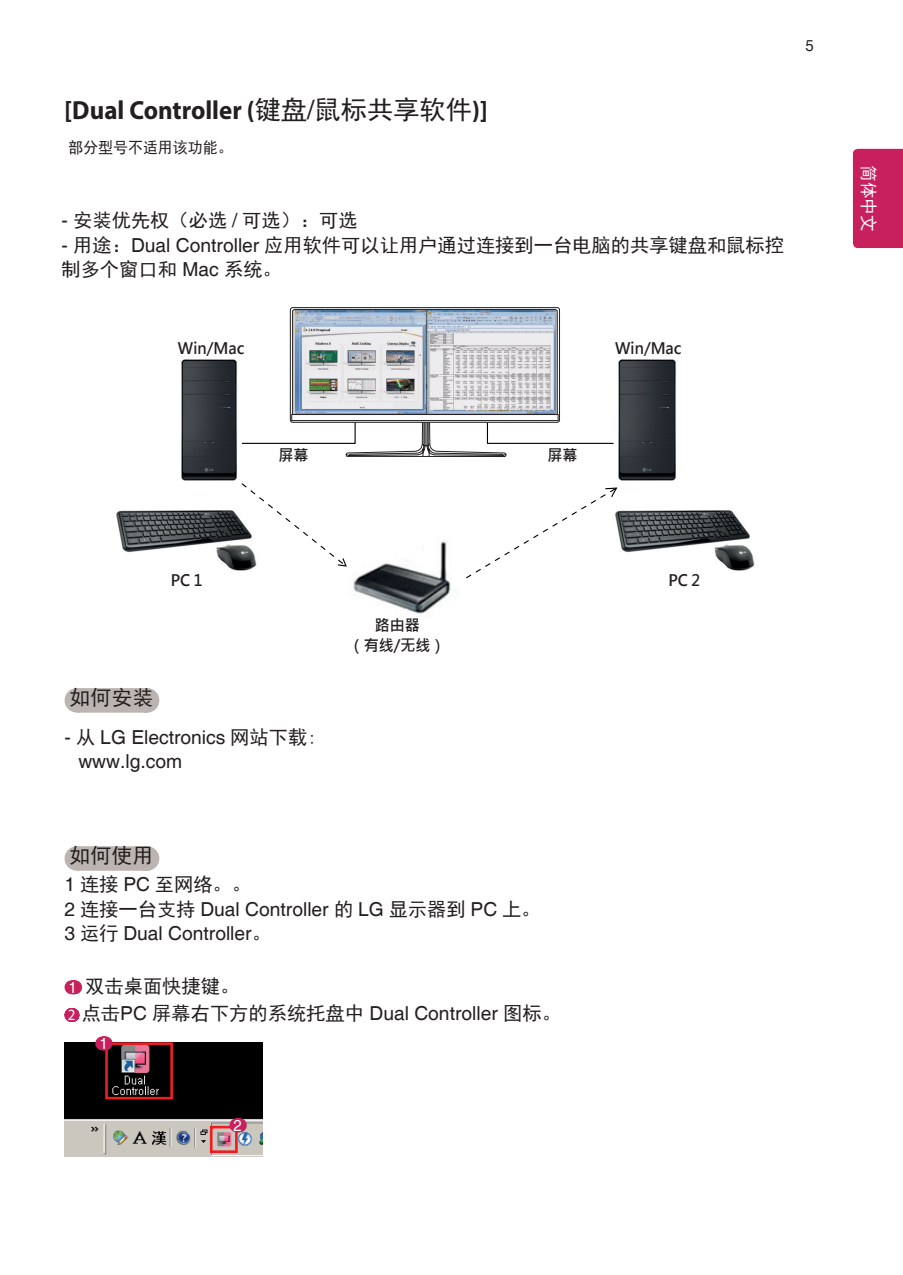
<style>
.page{position:relative;width:903px;height:1275px;background:#fff}
.page>*{position:absolute;margin:0;border:0;box-sizing:border-box;transform-origin:0 0}
.t1{font:700 26.25px "Myriad Pro";color:#231f20;scale:.95 1}
.t2{font:21px "Sim Hei";color:#231f20}
.t3{font:19.25px/27.7px "Sim Hei";color:#231f20}
.t4{font:19.25px/24.5px "Helvetica";color:#231f20}
.t5{font:17.5px "Sim Hei";color:#fff;scale:.95 1}
.t6{font:700 15.75px/19.4px "Microsoft Jheng Hei";color:#231f20;text-align:center;scale:.95 1}
.t7{font:15.75px "Sim Hei";color:#231f20;scale:.95 1}
.t8{font:15.75px "Helvetica";color:#fff;scale:.95 1}
.t9{font:15.75px "Helvetica";color:#231f20;scale:.95 1}
.s1{font-family:"Sim Hei";font-weight:400}
.s2{font-family:"Helvetica";font-weight:400}
.s3{font-family:"Helvetica"}
.s4{font-family:"Sim Hei"}
.s5{font-family:"Helvetica";font-size:15.75px;color:#fff}
.s6{font-family:"Myriad Pro";font-size:15.75px;color:#fff}
</style>
<div class="page">
<div style="left:853px;top:149px;width:50px;height:99px;background:#c8205d"></div>
<div style="left:77px;top:688px;width:69px;height:25px;background:#bbb4b1"></div>
<svg style="left:111px;top:688px;width:36px;height:25px"></svg>
<div style="left:77px;top:846px;width:69px;height:25px;background:#bbb4b1"></div>
<svg style="left:111px;top:846px;width:36px;height:25px"></svg>
<svg style="left:71px;top:980px;width:4px;height:14px"></svg>
<svg style="left:71px;top:1008px;width:2px;height:14px"></svg>
<img style="left:64px;top:1043px;width:198px;height:113px">
<div style="left:105px;top:1042px;width:68px;height:57px;border:3px solid #ee1d23"></div>
<div style="left:210px;top:1126px;width:28px;height:27px;border:3px solid #ee1d23"></div>
<svg style="left:102px;top:1036px;width:4px;height:14px"></svg>
<svg style="left:236px;top:1118px;width:4px;height:14px"></svg>
<img style="left:181px;top:359px;width:56px;height:122px">
<img style="left:618px;top:359px;width:58px;height:122px">
<img style="left:618px;top:510px;width:137px;height:61px">
<img style="left:353px;top:541px;width:98px;height:73px">
<svg style="left:241px;top:419px;width:373px;height:38px"></svg>
<svg style="left:241px;top:483px;width:106px;height:84px"></svg>
<svg style="left:466px;top:487px;width:152px;height:92px"></svg>
<img style="left:116px;top:500px;width:144px;height:71px">
<div style="left:290px;top:307px;width:270px;height:116px;border:1px solid #231f20;border-radius:2px"></div>
<div style="left:292px;top:309px;width:265px;height:112px;border:1px solid #231f20;border-radius:2px"></div>
<div style="left:292px;top:414px;width:266px;height:7px;background:#fff;border:1px solid #231f20"></div>
<img style="left:295px;top:311px;width:261px;height:103px">
<div style="left:393px;top:402px;width:29px;height:7px;background:#e6e7e9"></div>
<h1 class="t1" style="left:64px;top:93px;width:447px">[Dual Controller (<span class="s1">键盘</span><span class="s2">/</span><span class="s1">鼠标共享软件</span>)]</h1>
<p class="t7" style="left:68px;top:139px;width:175px">部分型号不适用该功能。</p>
<p class="t3" style="left:61px;top:206px;width:298px"><span class="s3">-</span> 安装优先权（必选 <span class="s3">/</span> 可选）：可选</p>
<p class="t3" style="left:61px;top:233px;width:724px;line-height:24.5px"><span class="s3">-</span> 用途：<span class="s3">Dual Controller</span> 应用软件可以让用户通过连接到一台电脑的共享键盘和鼠标控制多个窗口和 <span class="s3">Mac</span> 系统。</p>
<p class="t9" style="left:805px;top:36px;width:10px">5</p>
<p class="t6" style="left:178px;top:338px;width:71px">Win/Mac</p>
<p class="t6" style="left:615px;top:338px;width:71px">Win/Mac</p>
<p class="t6" style="left:279px;top:445px;width:33px">屏幕</p>
<p class="t6" style="left:547px;top:445px;width:33px">屏幕</p>
<p class="t6" style="left:171px;top:571px;width:35px">PC 1</p>
<p class="t6" style="left:668px;top:571px;width:35px">PC 2</p>
<p class="t6" style="left:349px;top:616px;width:103px">路由器<br>（有线/无线）</p>
<p class="t2" style="left:69px;top:687px;width:86px">如何安装</p>
<p class="t4" style="left:78px;top:725px;width:240px;text-indent:-14px">- <span class="s4">从</span> LG Electronics <span class="s4">网站下载: </span>www.lg.com</p>
<p class="t2" style="left:69px;top:845px;width:86px">如何使用</p>
<p class="t3" style="left:64px;top:870px;width:188px"><span class="s3">1</span> 连接 <span class="s3">PC</span> 至网络。。</p>
<p class="t4" style="left:64px;top:897px;width:477px">2 <span class="s4">连接一台支持</span> Dual Controller <span class="s4">的</span> LG <span class="s4">显示器到</span> PC <span class="s4">上。<br></span>3 <span class="s4">运行</span> Dual Controller<span class="s4">。</span></p>
<p class="t3" style="left:68px;top:972px;width:495px"><span class="s5">1</span> 双击桌面快捷键。<br><span class="s6">2</span> 点击<span class="s3">PC</span> 屏幕右下方的系统托盘中 <span class="s3">Dual Controller</span> 图标。</p>
<p class="t8" style="left:99px;top:1034px;width:10px">1</p>
<p class="t8" style="left:234px;top:1116px;width:10px">2</p>
<p class="t5" style="left:877px;top:165px;width:71px;rotate:90deg">简体中文</p>
</div>
